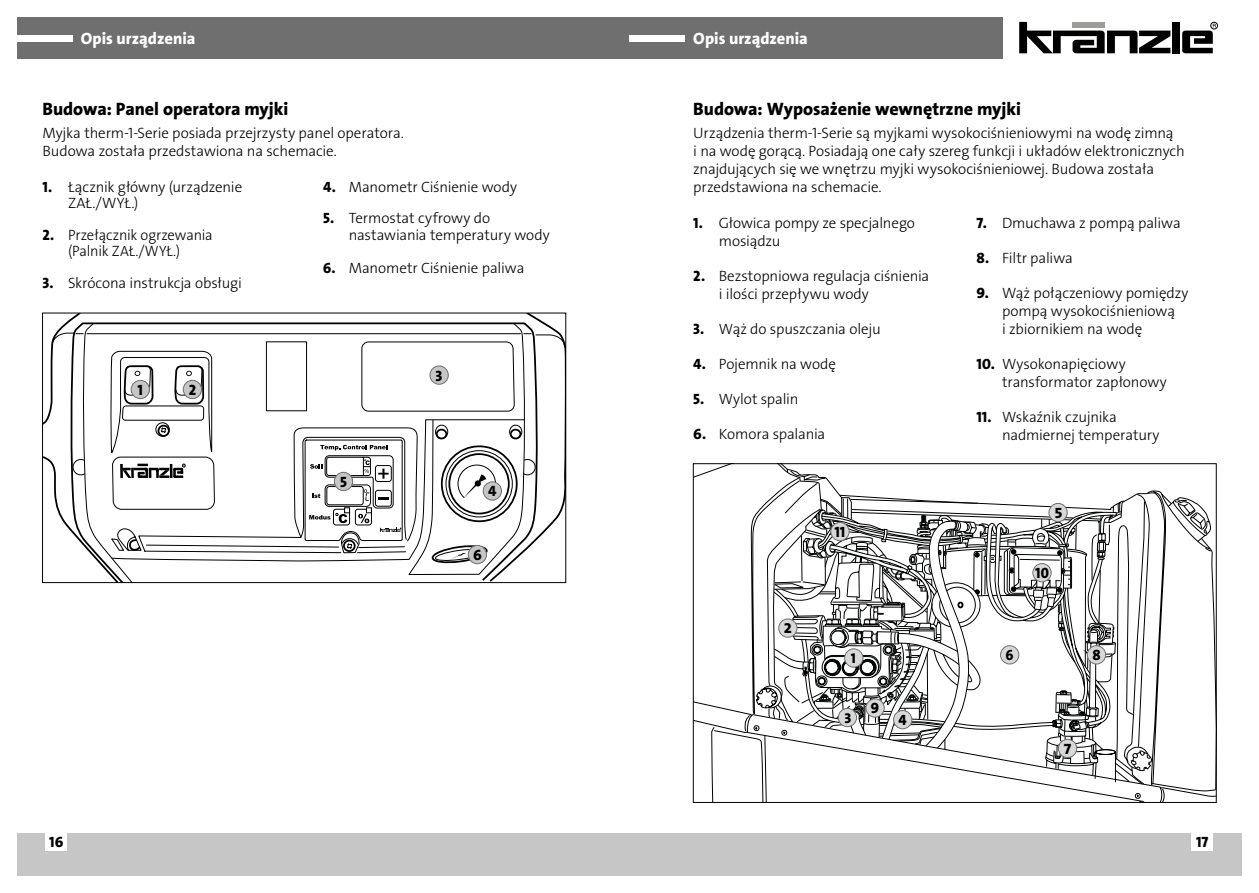
<style>
.page{position:relative;width:1259px;height:893px;background:#fff}
.page>*{position:absolute;margin:0;border:0;box-sizing:border-box;transform-origin:0 0}
.t1{font:18px "The Sans LP8 Ex Bld";letter-spacing:-.005em;color:#000}
.t2{font:16.5px "The Sans LP8 Ex Bld";color:#fff}
.t3{font:15px/18px "The Sans LP3 Lig";letter-spacing:-.01em;color:#000}
.t4{font:15px "The Sans LP8 Ex Bld";color:#000}
.s1{font-family:"The Sans LP8 Ex Bld"}
</style>
<div class="page">
<div style="left:629px;top:833px;width:613px;height:43px;background:#c6c6c6"></div>
<div style="left:17px;top:833px;width:612px;height:43px;background:#c6c6c6"></div>
<div style="left:1191px;top:833px;width:22px;height:18px;background:#fff"></div>
<div style="left:46px;top:833px;width:21px;height:18px;background:#fff"></div>
<div style="left:17px;top:17px;width:985px;height:41px;background:#706f6f"></div>
<div style="left:17px;top:35px;width:55px;height:6px;background:#fff"></div>
<div style="left:629px;top:35px;width:56px;height:6px;background:#fff"></div>
<svg style="left:1019px;top:22px;width:151px;height:31px"></svg>
<div style="left:1172px;top:22px;width:7px;height:31px;background:#000"></div>
<div style="left:1210px;top:22px;width:7px;height:7px;border:1px solid #000;border-radius:50%"></div>
<svg style="left:1182px;top:24px;width:34px;height:29px"></svg>
<svg style="left:51px;top:332px;width:31px;height:212px"></svg>
<svg style="left:82px;top:315px;width:482px;height:266px"></svg>
<div style="left:42px;top:313px;width:524px;height:270px;border:1px solid #000"></div>
<div style="left:131px;top:380px;width:18px;height:19px;background:#c6c6c6;border-radius:50%"></div>
<div style="left:131px;top:380px;width:19px;height:19px;border:1px solid #706f6f;border-radius:50%"></div>
<div style="left:430px;top:366px;width:18px;height:18px;background:#c6c6c6;border-radius:50%"></div>
<div style="left:429px;top:366px;width:19px;height:19px;border:1px solid #706f6f;border-radius:50%"></div>
<div style="left:483px;top:482px;width:18px;height:18px;background:#c6c6c6;border-radius:50%"></div>
<div style="left:483px;top:481px;width:19px;height:19px;border:1px solid #706f6f;border-radius:50%"></div>
<div style="left:468px;top:545px;width:18px;height:19px;background:#c6c6c6;border-radius:50%"></div>
<div style="left:468px;top:545px;width:19px;height:19px;border:1px solid #706f6f;border-radius:50%"></div>
<div style="left:334px;top:472px;width:19px;height:19px;background:#c6c6c6;border-radius:50%"></div>
<div style="left:334px;top:472px;width:19px;height:19px;border:1px solid #706f6f;border-radius:50%"></div>
<div style="left:183px;top:380px;width:18px;height:19px;background:#c6c6c6;border-radius:50%"></div>
<div style="left:183px;top:380px;width:19px;height:19px;border:1px solid #706f6f;border-radius:50%"></div>
<svg style="left:750px;top:496px;width:23px;height:190px"></svg>
<svg style="left:713px;top:730px;width:31px;height:71px"></svg>
<svg style="left:744px;top:686px;width:420px;height:115px"></svg>
<svg style="left:773px;top:464px;width:443px;height:329px"></svg>
<p class="t2" style="left:81px;top:28px;width:116px">Opis urządzenia</p>
<p class="t1" style="left:43px;top:98px;width:247px">Budowa: Panel operatora myjki</p>
<p class="t3" style="left:43px;top:124px;width:363px">Myjka therm-1-Serie posiada przejrzysty panel operatora.<br>Budowa została przedstawiona na schemacie.</p>
<p class="t3" style="left:68px;top:179px;width:176px;line-height:16.5px;text-indent:-26px"><span class="s1">1.</span> Łącznik główny (urządzenie<br>ZAŁ./WYŁ.)</p>
<p class="t3" style="left:43px;top:226px;width:172px;line-height:16.5px;text-align:center"><span class="s1">2.</span> Przełącznik ogrzewania (Palnik ZAŁ./WYŁ.)</p>
<p class="t3" style="left:43px;top:274px;width:201px"><span class="s1">3.</span> Skrócona instrukcja obsługi</p>
<p class="t4" style="left:138px;top:380px;width:7px">1</p>
<p class="t4" style="left:189px;top:380px;width:9px">2</p>
<p class="t3" style="left:323px;top:178px;width:195px"><span class="s1">4.</span> Manometr Ciśnienie wody</p>
<p class="t3" style="left:349px;top:210px;width:202px;line-height:16.5px;text-indent:-26px"><span class="s1">5.</span> Termostat cyfrowy do nastawiania temperatury wody</p>
<p class="t3" style="left:323px;top:259px;width:203px"><span class="s1">6.</span> Manometr Ciśnienie paliwa</p>
<p class="t4" style="left:340px;top:472px;width:8px">5</p>
<p class="t4" style="left:436px;top:366px;width:8px">3</p>
<p class="t4" style="left:488px;top:482px;width:10px">4</p>
<p class="t4" style="left:473px;top:545px;width:10px">6</p>
<p class="t2" style="left:693px;top:28px;width:116px">Opis urządzenia</p>
<p class="t1" style="left:693px;top:98px;width:329px">Budowa: Wyposażenie wewnętrzne myjki</p>
<p class="t3" style="left:693px;top:124px;width:493px">Urządzenia therm-1-Serie są myjkami wysokociśnieniowymi na wodę zimną<br>i na wodę gorącą. Posiadają one cały szereg funkcji i układów elektronicznych znajdujących się we wnętrzu myjki wysokociśnieniowej. Budowa została przedstawiona na schemacie.</p>
<p class="t3" style="left:976px;top:214px;width:206px"><span class="s1">7.</span> Dmuchawa z pompą paliwa</p>
<p class="t3" style="left:976px;top:249px;width:98px"><span class="s1">8.</span> Filtr paliwa</p>
<p class="t3" style="left:1002px;top:284px;width:188px;text-indent:-26px"><span class="s1">9.</span> Wąż połączeniowy pomiędzy pompą wysokociśnieniową<br>i zbiornikiem na wodę</p>
<p class="t3" style="left:1002px;top:355px;width:166px;text-indent:-26px"><span class="s1">10.</span> Wysokonapięciowy transformator zapłonowy</p>
<p class="t3" style="left:1002px;top:408px;width:159px;text-indent:-25px"><span class="s1">11.</span> Wskaźnik czujnika nadmiernej temperatury</p>
<p class="t3" style="left:719px;top:214px;width:198px;text-indent:-26px"><span class="s1">1.</span> Głowica pompy ze specjalnego mosiądzu</p>
<p class="t3" style="left:719px;top:267px;width:212px;text-indent:-26px"><span class="s1">2.</span> Bezstopniowa regulacja ciśnienia i ilości przepływu wody</p>
<p class="t3" style="left:693px;top:320px;width:189px"><span class="s1">3.</span> Wąż do spuszczania oleju</p>
<p class="t3" style="left:693px;top:355px;width:144px"><span class="s1">4.</span> Pojemnik na wodę</p>
<p class="t3" style="left:693px;top:390px;width:107px"><span class="s1">5.</span> Wylot spalin</p>
<p class="t3" style="left:693px;top:425px;width:134px"><span class="s1">6.</span> Komora spalania</p>
<p class="t4" style="left:834px;top:522px;width:12px">11</p>
<p class="t4" style="left:851px;top:648px;width:7px">1</p>
<p class="t4" style="left:844px;top:708px;width:8px">3</p>
<p class="t4" style="left:871px;top:698px;width:10px">9</p>
<p class="t4" style="left:898px;top:710px;width:10px">4</p>
<p class="t4" style="left:1054px;top:503px;width:10px">5</p>
<p class="t4" style="left:1035px;top:563px;width:15px">10</p>
<p class="t4" style="left:1092px;top:645px;width:10px">8</p>
<p class="t4" style="left:1063px;top:739px;width:10px">7</p>
<p class="t4" style="left:49px;top:832px;width:16px">16</p>
<p class="t4" style="left:1196px;top:832px;width:14px">17</p>
</div>
